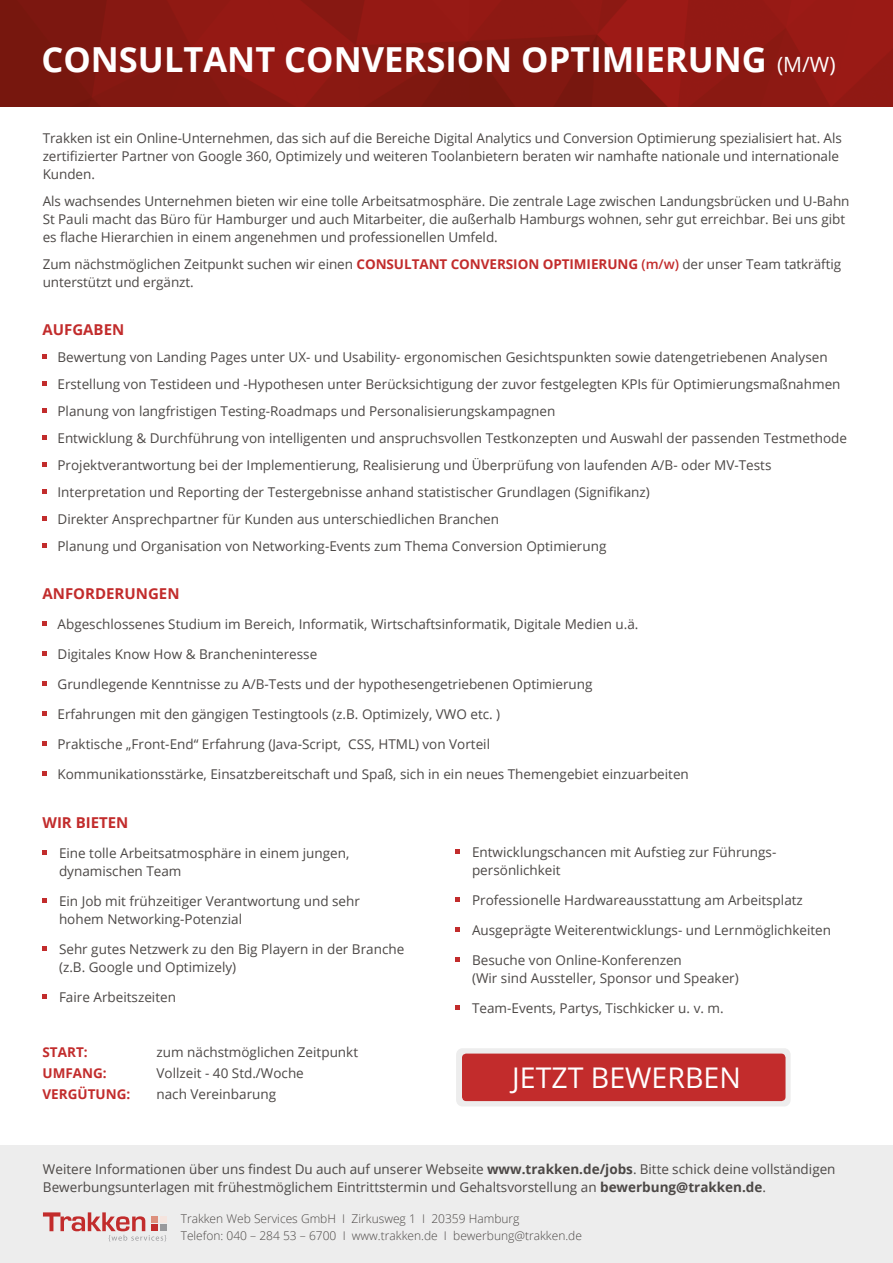
<style>
.page{position:relative;width:893px;height:1263px;background:#fff}
.page>*{position:absolute;margin:0;border:0;box-sizing:border-box;transform-origin:0 0}
.t1{font:700 34.5px "Open Sans";color:#fff}
.t2{font:28.5px "Open Sans";color:#fff}
.t3{font:700 15px "Open Sans";color:#c22c2c}
.t4{font:13.5px/18px "Open Sans";color:#4c4846}
.t5{font:700 13.5px "Open Sans";color:#c22c2c}
.t6{font:300 12px/16.5px "Open Sans";color:#4c4846}
.s1{font-weight:400;font-size:21px}
.s2{font-weight:700;color:#c22c2c}
.s3{font-weight:600;color:#c22c2c}
.s4{font-weight:700}
</style>
<div class="page">
<div style="left:0;top:1145px;width:893px;height:118px;background:#ededed"></div>
<img style="left:0;top:0;width:893px;height:106px">
<svg style="left:43px;top:1212px;width:123px;height:29px"></svg>
<div style="left:456px;top:1048px;width:335px;height:58px;background:#ededed;border-radius:6px"></div>
<div style="left:462px;top:1053px;width:323px;height:48px;background:#c22c2c;border-radius:4px"></div>
<svg style="left:43px;top:354px;width:4px;height:5px"></svg>
<svg style="left:43px;top:381px;width:4px;height:5px"></svg>
<svg style="left:43px;top:408px;width:4px;height:5px"></svg>
<svg style="left:43px;top:435px;width:4px;height:5px"></svg>
<svg style="left:43px;top:462px;width:4px;height:5px"></svg>
<svg style="left:43px;top:489px;width:4px;height:5px"></svg>
<svg style="left:43px;top:516px;width:4px;height:5px"></svg>
<svg style="left:43px;top:543px;width:4px;height:5px"></svg>
<svg style="left:43px;top:621px;width:4px;height:5px"></svg>
<svg style="left:43px;top:651px;width:4px;height:5px"></svg>
<svg style="left:43px;top:681px;width:4px;height:5px"></svg>
<svg style="left:43px;top:711px;width:4px;height:5px"></svg>
<svg style="left:43px;top:741px;width:4px;height:5px"></svg>
<svg style="left:43px;top:771px;width:4px;height:5px"></svg>
<svg style="left:43px;top:850px;width:4px;height:5px"></svg>
<svg style="left:43px;top:898px;width:4px;height:5px"></svg>
<svg style="left:43px;top:946px;width:4px;height:5px"></svg>
<svg style="left:43px;top:994px;width:4px;height:5px"></svg>
<svg style="left:456px;top:849px;width:4px;height:5px"></svg>
<svg style="left:456px;top:897px;width:4px;height:5px"></svg>
<svg style="left:456px;top:927px;width:4px;height:5px"></svg>
<svg style="left:456px;top:957px;width:4px;height:5px"></svg>
<svg style="left:456px;top:1005px;width:4px;height:5px"></svg>
<h1 class="t1" style="left:41px;top:35px;width:796px">CONSULTANT CONVERSION OPTIMIERUNG <span class="s1">(M/W)</span></h1>
<p class="t4" style="left:43px;top:129px;width:801px">Trakken ist ein Online-Unternehmen, das sich auf die Bereiche Digital Analytics und Conversion Optimierung spezialisiert hat. Als zertifizierter Partner von Google 360, Optimizely und weiteren Toolanbietern beraten wir namhafte nationale und internationale<br>Kunden.</p>
<p class="t4" style="left:43px;top:192px;width:808px">Als wachsendes Unternehmen bieten wir eine tolle Arbeitsatmosphäre. Die zentrale Lage zwischen Landungsbrücken und U-Bahn<br>St Pauli macht das Büro für Hamburger und auch Mitarbeiter, die außerhalb Hamburgs wohnen, sehr gut erreichbar. Bei uns gibt es flache Hierarchien in einem angenehmen und professionellen Umfeld.</p>
<p class="t4" style="left:43px;top:255px;width:800px">Zum nächstmöglichen Zeitpunkt suchen wir einen <span class="s2">CONSULTANT CONVERSION OPTIMIERUNG</span> <span class="s3">(m/w)</span> der unser Team tatkräftig unterstützt und ergänzt.</p>
<p class="t3" style="left:43px;top:319px;width:83px">AUFGABEN</p>
<p class="t4" style="left:58px;top:343px;width:791px;line-height:27px">Bewertung von Landing Pages unter UX- und Usability- ergonomischen Gesichtspunkten sowie datengetriebenen Analysen Erstellung von Testideen und -Hypothesen unter Berücksichtigung der zuvor festgelegten KPIs für Optimierungsmaßnahmen Planung von langfristigen Testing-Roadmaps und Personalisierungskampagnen<br>Entwicklung &amp; Durchführung von intelligenten und anspruchsvollen Testkonzepten und Auswahl der passenden Testmethode Projektverantwortung bei der Implementierung, Realisierung und Überprüfung von laufenden A/B- oder MV-Tests Interpretation und Reporting der Testergebnisse anhand statistischer Grundlagen (Signifikanz)<br>Direkter Ansprechpartner für Kunden aus unterschiedlichen Branchen<br>Planung und Organisation von Networking-Events zum Thema Conversion Optimierung</p>
<p class="t3" style="left:43px;top:583px;width:139px">ANFORDERUNGEN</p>
<p class="t4" style="left:58px;top:614px;width:582px">Abgeschlossenes Studium im Bereich, Informatik, Wirtschaftsinformatik, Digitale Medien u.ä.</p>
<p class="t4" style="left:58px;top:644px;width:261px">Digitales Know How &amp; Brancheninteresse</p>
<p class="t4" style="left:58px;top:674px;width:537px">Grundlegende Kenntnisse zu A/B-Tests und der hypothesengetriebenen Optimierung</p>
<p class="t4" style="left:58px;top:704px;width:444px">Erfahrungen mit den gängigen Testingtools (z.B. Optimizely, VWO etc. )</p>
<p class="t4" style="left:58px;top:734px;width:434px">Praktische „Front-End“ Erfahrung (Java-Script, CSS, HTML) von Vorteil</p>
<p class="t4" style="left:58px;top:764px;width:633px">Kommunikationsstärke, Einsatzbereitschaft und Spaß, sich in ein neues Themengebiet einzuarbeiten</p>
<p class="t3" style="left:43px;top:812px;width:87px">WIR BIETEN</p>
<p class="t4" style="left:59px;top:843px;width:292px">Eine tolle Arbeitsatmosphäre in einem jungen, dynamischen Team</p>
<p class="t4" style="left:59px;top:891px;width:302px">Ein Job mit frühzeitiger Verantwortung und sehr hohem Networking-Potenzial</p>
<p class="t4" style="left:59px;top:939px;width:347px">Sehr gutes Netzwerk zu den Big Playern in der Branche (z.B. Google und Optimizely)</p>
<p class="t4" style="left:59px;top:987px;width:118px">Faire Arbeitszeiten</p>
<p class="t4" style="left:472px;top:842px;width:306px">Entwicklungschancen mit Aufstieg zur Führungs&shy;persönlichkeit</p>
<p class="t4" style="left:472px;top:890px;width:332px">Professionelle Hardwareausstattung am Arbeitsplatz</p>
<p class="t4" style="left:472px;top:920px;width:360px">Ausgeprägte Weiterentwicklungs- und Lernmöglichkeiten</p>
<p class="t4" style="left:472px;top:950px;width:268px">Besuche von Online-Konferenzen<br>(Wir sind Aussteller, Sponsor und Speaker)</p>
<p class="t4" style="left:472px;top:998px;width:253px">Team-Events, Partys, Tischkicker u. v. m.</p>
<p class="t5" style="left:43px;top:1043px;width:47px">START:</p>
<p class="t4" style="left:157px;top:1043px;width:203px">zum nächstmöglichen Zeitpunkt</p>
<p class="t5" style="left:43px;top:1064px;width:66px">UMFANG:</p>
<p class="t4" style="left:157px;top:1064px;width:149px">Vollzeit - 40 Std./Woche</p>
<p class="t5" style="left:43px;top:1085px;width:89px">VERGÜTUNG:</p>
<p class="t4" style="left:157px;top:1085px;width:121px">nach Vereinbarung</p>
<h2 class="t2" style="left:512px;top:1058px;width:230px">JETZT BEWERBEN</h2>
<p class="t4" style="left:43px;top:1159px;width:794px">Weitere Informationen über uns findest Du auch auf unserer Webseite <span class="s4">www.trakken.de/jobs</span>. Bitte schick deine vollständigen<br>Bewerbungsunterlagen mit frühestmöglichem Eintrittstermin und Gehaltsvorstellung an <span class="s4">bewerbung@trakken.de</span>.</p>
<p class="t6" style="left:181px;top:1210px;width:403px">Trakken Web Services GmbH I Zirkusweg 1 I 20359 Hamburg<br>Telefon: 040 – 284 53 – 6700 I www.trakken.de I bewerbung@trakken.de</p>
</div>
